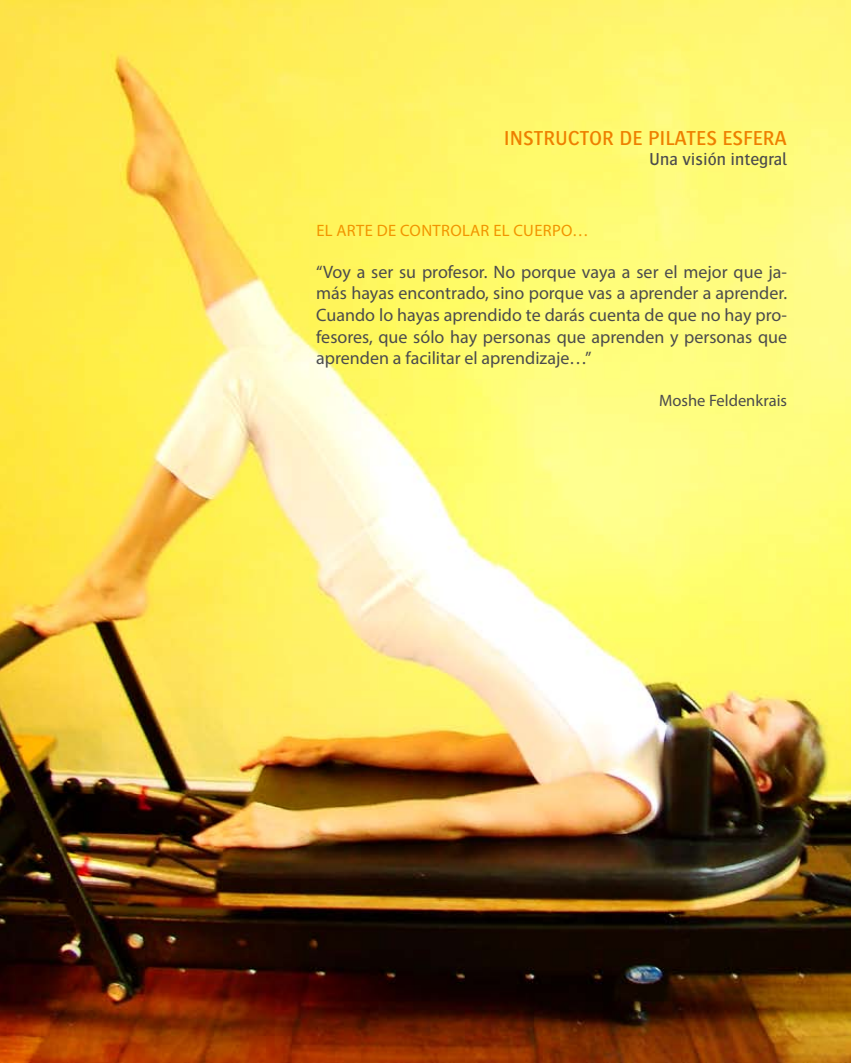
<style>
.page{position:relative;width:851px;height:1063px;background:#fff}
.page>*{position:absolute;margin:0;border:0;box-sizing:border-box;transform-origin:0 0}
.t1{font:500 21px "Bosis";color:#ee7f00}
.t2{font:18px/21.6px "Myriad Pro";color:#4b4b4d;text-align:justify}
.t3{font:500 18px "Bosis";color:#4b4b4d}
.t4{font:16.5px "Myriad Pro";letter-spacing:.02em;color:#f29400}
.t5{font:16.5px "Myriad Pro";color:#4b4b4d}
</style>
<div class="page">
<img style="left:0;top:0;width:850px;height:1063px">
<p class="t1" style="left:504px;top:127px;width:285px">INSTRUCTOR DE PILATES ESFERA</p>
<p class="t3" style="left:649px;top:149px;width:139px">Una visión integral</p>
<p class="t4" style="left:316px;top:221px;width:273px">EL ARTE DE CONTROLAR EL CUERPO…</p>
<p class="t2" style="left:316px;top:261px;width:472px">“Voy a ser su profesor. No porque vaya a ser el mejor que ja&shy;más hayas encontrado, sino porque vas a aprender a aprender.<br>Cuando lo hayas aprendido te darás cuenta de que no hay pro&shy;fesores, que sólo hay personas que aprenden y personas que aprenden a facilitar el aprendizaje…”</p>
<p class="t5" style="left:659px;top:390px;width:129px">Moshe Feldenkrais</p>
</div>
